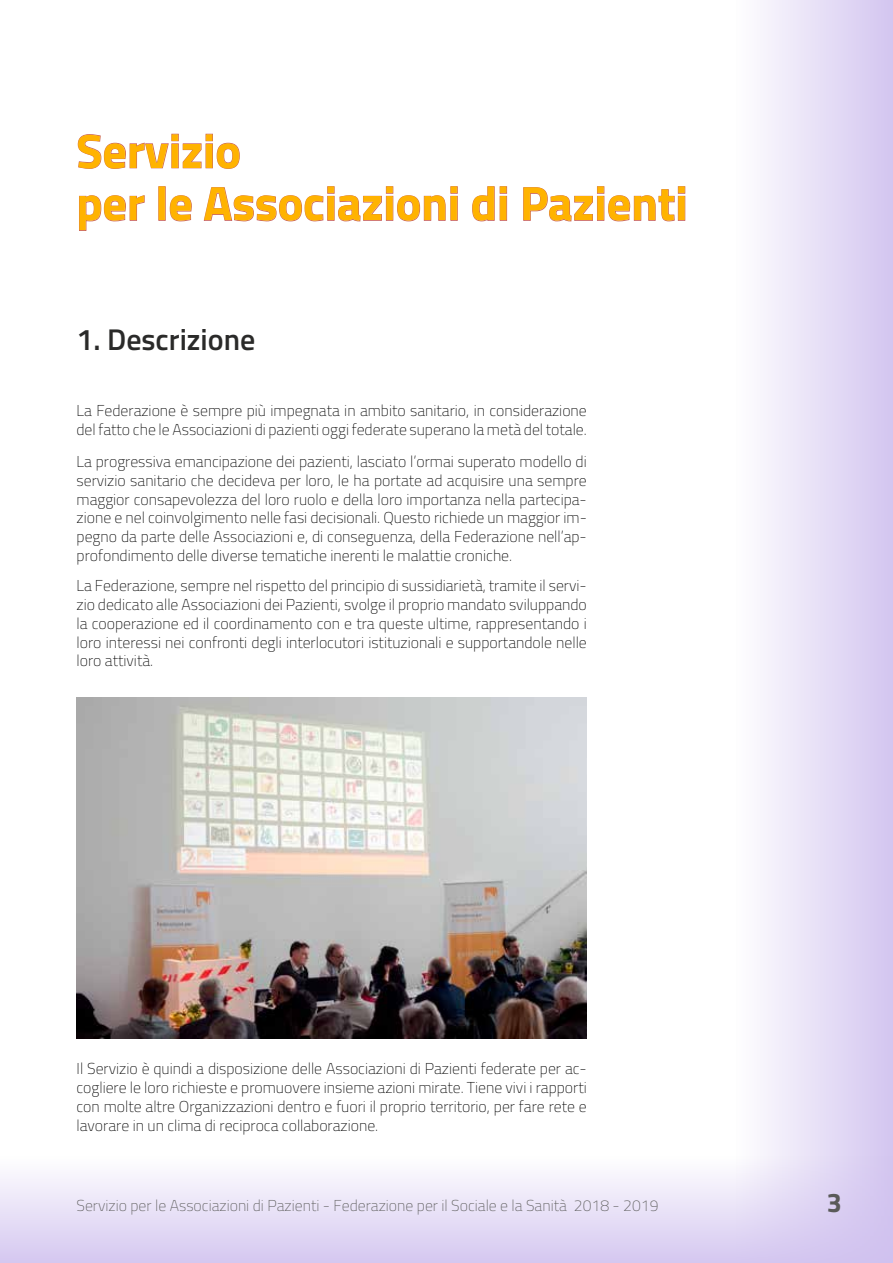
<style>
.page{position:relative;width:893px;height:1263px;background:#fff}
.page>*{position:absolute;margin:0;border:0;box-sizing:border-box;transform-origin:0 0}
.t1{font:700 48px/52.5px "Titillium";color:#ffb300}
.t2{font:600 30px "Titillium";color:#2a2a29}
.t3{font:700 27px "Titillium";color:#5a5a59}
.t4{font:100 15.75px/18.9px "Titillium";color:#000;text-align:justify}
.t5{font:100 15.75px "Titillium";color:#5a5a59}
</style>
<div class="page">
<svg style="left:760px;top:0;width:133px;height:1157px;background:#e7e0f6"></svg>
<svg style="left:0;top:1157px;width:893px;height:106px"></svg>
<img style="left:77px;top:698px;width:510px;height:340px">
<svg style="left:78px;top:133px;width:380px;height:98px"></svg>
<svg style="left:472px;top:186px;width:35px;height:36px"></svg>
<svg style="left:523px;top:186px;width:162px;height:36px"></svg>
<h1 class="t1" style="left:77px;top:122px;width:613px">Servizio<br>per le Associazioni di Pazienti</h1>
<h2 class="t2" style="left:77px;top:317px;width:180px">1. Descrizione</h2>
<p class="t4" style="left:77px;top:400px;width:512px">La Federazione è sempre più impegnata in ambito sanitario, in considerazione del fatto che le Associazioni di pazienti oggi federate superano la metà del totale.</p>
<p class="t4" style="left:77px;top:451px;width:512px">La progressiva emancipazione dei pazienti, lasciato l’ormai superato modello di servizio sanitario che decideva per loro, le ha portate ad acquisire una sempre maggior consapevolezza del loro ruolo e della loro importanza nella partecipa&shy;zione e nel coinvolgimento nelle fasi decisionali. Questo richiede un maggior im&shy;pegno da parte delle Associazioni e, di conseguenza, della Federazione nell’ap&shy;profondimento delle diverse tematiche inerenti le malattie croniche.</p>
<p class="t4" style="left:77px;top:575px;width:512px">La Federazione, sempre nel rispetto del principio di sussidiarietà, tramite il servi&shy;zio dedicato alle Associazioni dei Pazienti, svolge il proprio mandato sviluppando la cooperazione ed il coordinamento con e tra queste ultime, rappresentando i loro interessi nei confronti degli interlocutori istituzionali e supportandole nelle loro attività.</p>
<p class="t4" style="left:77px;top:1058px;width:512px">Il Servizio è quindi a disposizione delle Associazioni di Pazienti federate per ac&shy;cogliere le loro richieste e promuovere insieme azioni mirate. Tiene vivi i rapporti con molte altre Organizzazioni dentro e fuori il proprio territorio, per fare rete e lavorare in un clima di reciproca collaborazione.</p>
<p class="t5" style="left:77px;top:1195px;width:584px">Servizio per le Associazioni di Pazienti - Federazione per il Sociale e la Sanità 2018 - 2019</p>
<h3 class="t3" style="left:827px;top:1182px;width:17px">3</h3>
</div>
